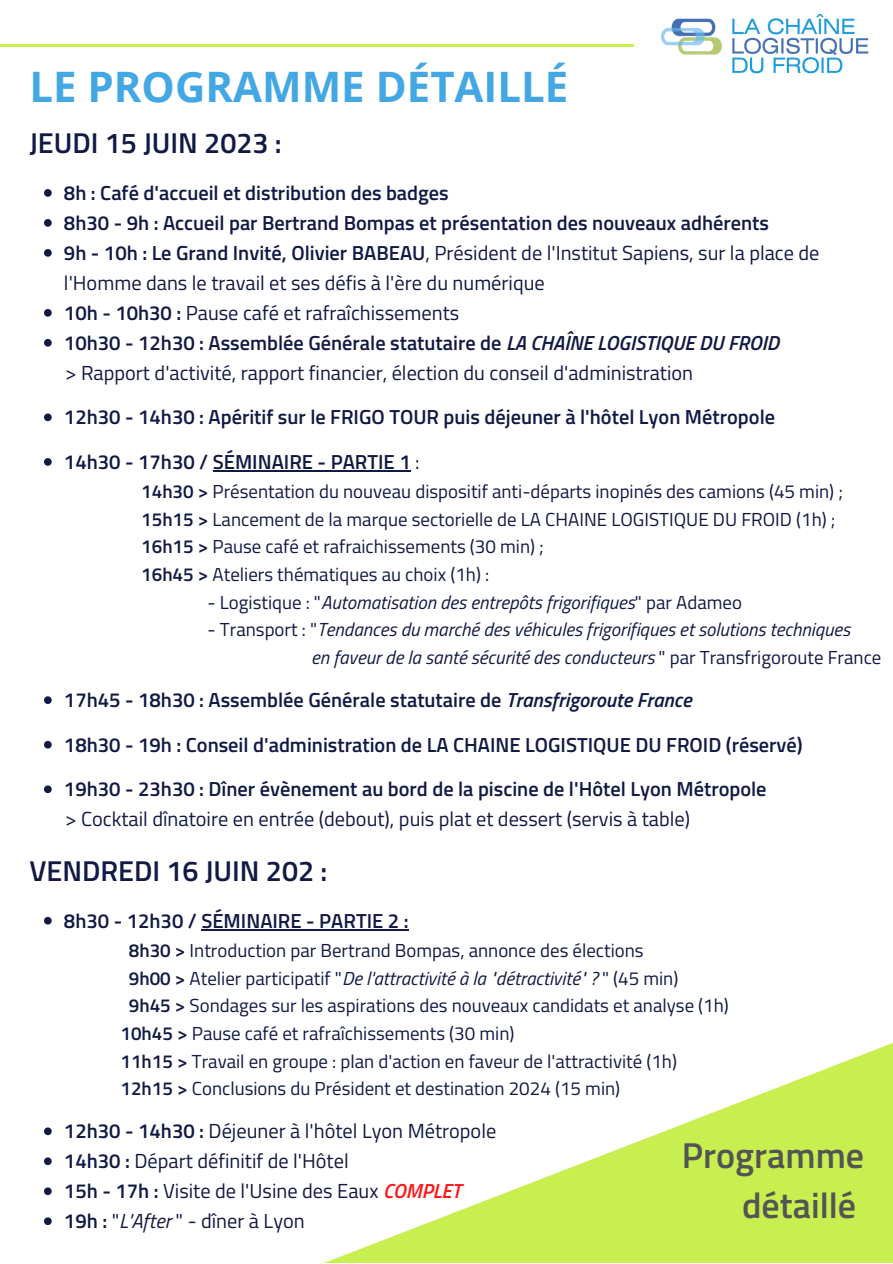
<style>
.page{position:relative;width:893px;height:1264px;background:#fff}
.page>*{position:absolute;margin:0;border:0;box-sizing:border-box;transform-origin:0 0}
.t1{font:700 42px "Open Sans";color:#43a7e4}
.t2{font:600 36px/49.9px "Titillium Web";color:#545454;text-align:right}
.t3{font:600 28.65px "Titillium Web";color:#111944}
.t4{font:600 20.4px/30px "Titillium Web";color:#111944}
.t5{font:20.4px/30px "Titillium Web";color:#111944}
.t6{font:18.9px/27.6px "Titillium Web";color:#111944}
.t7{font:italic 18.9px/27.6px "Titillium Web";color:#111944}
.s1{font-weight:400}
.s2{font-style:italic}
.s3{font-weight:600}
.s4{font-style:normal}
.s5{font-weight:600;font-style:normal}
.s6{font-weight:600;font-style:italic;color:#ff1616}
</style>
<div class="page">
<hr style="left:0;top:44px;width:633px;height:3px;background:#c8ef4f">
<svg style="left:327px;top:1043px;width:565px;height:219px"></svg>
<svg style="left:44px;top:189px;width:8px;height:8px"></svg>
<svg style="left:44px;top:219px;width:8px;height:8px"></svg>
<svg style="left:44px;top:249px;width:8px;height:8px"></svg>
<svg style="left:44px;top:309px;width:8px;height:8px"></svg>
<svg style="left:44px;top:339px;width:8px;height:7px"></svg>
<svg style="left:44px;top:413px;width:8px;height:8px"></svg>
<svg style="left:44px;top:458px;width:8px;height:8px"></svg>
<hr style="left:213px;top:470px;width:197px;height:2px;background:#111944">
<svg style="left:44px;top:696px;width:8px;height:8px"></svg>
<svg style="left:44px;top:741px;width:8px;height:7px"></svg>
<svg style="left:44px;top:785px;width:8px;height:8px"></svg>
<svg style="left:44px;top:916px;width:8px;height:8px"></svg>
<hr style="left:201px;top:929px;width:207px;height:1px;background:#111944">
<svg style="left:44px;top:1127px;width:8px;height:8px"></svg>
<svg style="left:44px;top:1157px;width:8px;height:8px"></svg>
<svg style="left:44px;top:1187px;width:8px;height:8px"></svg>
<svg style="left:44px;top:1217px;width:8px;height:7px"></svg>
<img style="left:661px;top:15px;width:207px;height:59px">
<h1 class="t1" style="left:29px;top:57px;width:540px">LE PROGRAMME DÉTAILLÉ</h1>
<h3 class="t3" style="left:29px;top:120px;width:254px">JEUDI 15 JUIN 2023 :</h3>
<p class="t4" style="left:64px;top:177px;width:757px">8h : Café d'accueil et distribution des badges<br>8h30 - 9h : Accueil par Bertrand Bompas et présentation des nouveaux adhérents<br>9h - 10h : Le Grand Invité, Olivier BABEAU<span class="s1">, Président de l'Institut Sapiens, sur la place de l'Homme dans le travail et ses défis à l'ère du numérique<br></span>10h - 10h30 : <span class="s1">Pause café et rafraîchissements<br></span>10h30 - 12h30 : Assemblée Générale statutaire de <span class="s2">LA CHAÎNE LOGISTIQUE DU FROID</span></p>
<p class="t5" style="left:65px;top:357px;width:629px">&gt; Rapport d'activité, rapport financier, élection du conseil d'administration</p>
<p class="t4" style="left:64px;top:394px;width:712px;line-height:44.5px">12h30 - 14h30 : Apéritif sur le FRIGO TOUR puis déjeuner à l'hôtel Lyon Métropole<br>14h30 - 17h30 / SÉMINAIRE - PARTIE 1 <span class="s1">:</span></p>
<p class="t6" style="left:141px;top:477px;width:703px"><span class="s3">14h30 &gt;</span> Présentation du nouveau dispositif anti-départs inopinés des camions (45 min) ; <span class="s3">15h15 &gt;</span> Lancement de la marque sectorielle de LA CHAINE LOGISTIQUE DU FROID (1h) ; <span class="s3">16h15 &gt;</span> Pause café et rafraichissements (30 min) ;<br><span class="s3">16h45 &gt;</span> Ateliers thématiques au choix (1h) :</p>
<p class="t7" style="left:207px;top:588px;width:536px"><span class="s4">- Logistique : "</span>Automatisation des entrepôts frigorifiques<span class="s4">" par Adameo</span></p>
<p class="t7" style="left:311px;top:615px;width:571px;text-indent:-104px"><span class="s4">- Transport : "</span>Tendances du marché des véhicules frigorifiques et solutions techniques<br>en faveur de la santé sécurité des conducteurs <span class="s4">" par Transfrigoroute France</span></p>
<p class="t4" style="left:64px;top:677px;width:740px;line-height:44.5px">17h45 - 18h30 : Assemblée Générale statutaire de <span class="s2">Transfrigoroute France<br></span>18h30 - 19h : Conseil d'administration de LA CHAINE LOGISTIQUE DU FROID (réservé)<br>19h30 - 23h30 : Dîner évènement au bord de la piscine de l'Hôtel Lyon Métropole</p>
<p class="t5" style="left:65px;top:803px;width:626px">&gt; Cocktail dînatoire en entrée (debout), puis plat et dessert (servis à table)</p>
<h3 class="t3" style="left:29px;top:848px;width:299px">VENDREDI 16 JUIN 202 :</h3>
<p class="t4" style="left:64px;top:905px;width:346px">8h30 - 12h30 / SÉMINAIRE - PARTIE 2 :</p>
<p class="t6" style="left:129px;top:936px;width:516px"><span class="s3">8h30 &gt;</span> Introduction par Bertrand Bompas, annonce des élections</p>
<p class="t7" style="left:129px;top:963px;width:551px"><span class="s5">9h00 &gt;</span> <span class="s4">Atelier participatif "</span>De l'attractivité à la "détractivité" ? <span class="s4">" (45 min)</span></p>
<p class="t6" style="left:129px;top:991px;width:601px"><span class="s3">9h45 &gt;</span> Sondages sur les aspirations des nouveaux candidats et analyse (1h)</p>
<p class="t6" style="left:120px;top:1019px;width:395px"><span class="s3">10h45 &gt;</span> Pause café et rafraîchissements (30 min)</p>
<p class="t6" style="left:120px;top:1046px;width:558px"><span class="s3">11h15 &gt;</span> Travail en groupe : plan d'action en faveur de l'attractivité (1h)</p>
<p class="t6" style="left:120px;top:1074px;width:501px"><span class="s3">12h15 &gt;</span> Conclusions du Président et destination 2024 (15 min)</p>
<p class="t5" style="left:64px;top:1115px;width:434px"><span class="s3">12h30 - 14h30 :</span> Déjeuner à l'hôtel Lyon Métropole <span class="s3">14h30 :</span> Départ définitif de l'Hôtel<br><span class="s3">15h - 17h :</span> Visite de l'Usine des Eaux <span class="s6">COMPLET </span><span class="s3">19h :</span> "<span class="s2">L'After</span> " - dîner à Lyon</p>
<h2 class="t2" style="left:681px;top:1129px;width:184px">Programme détaillé</h2>
</div>
